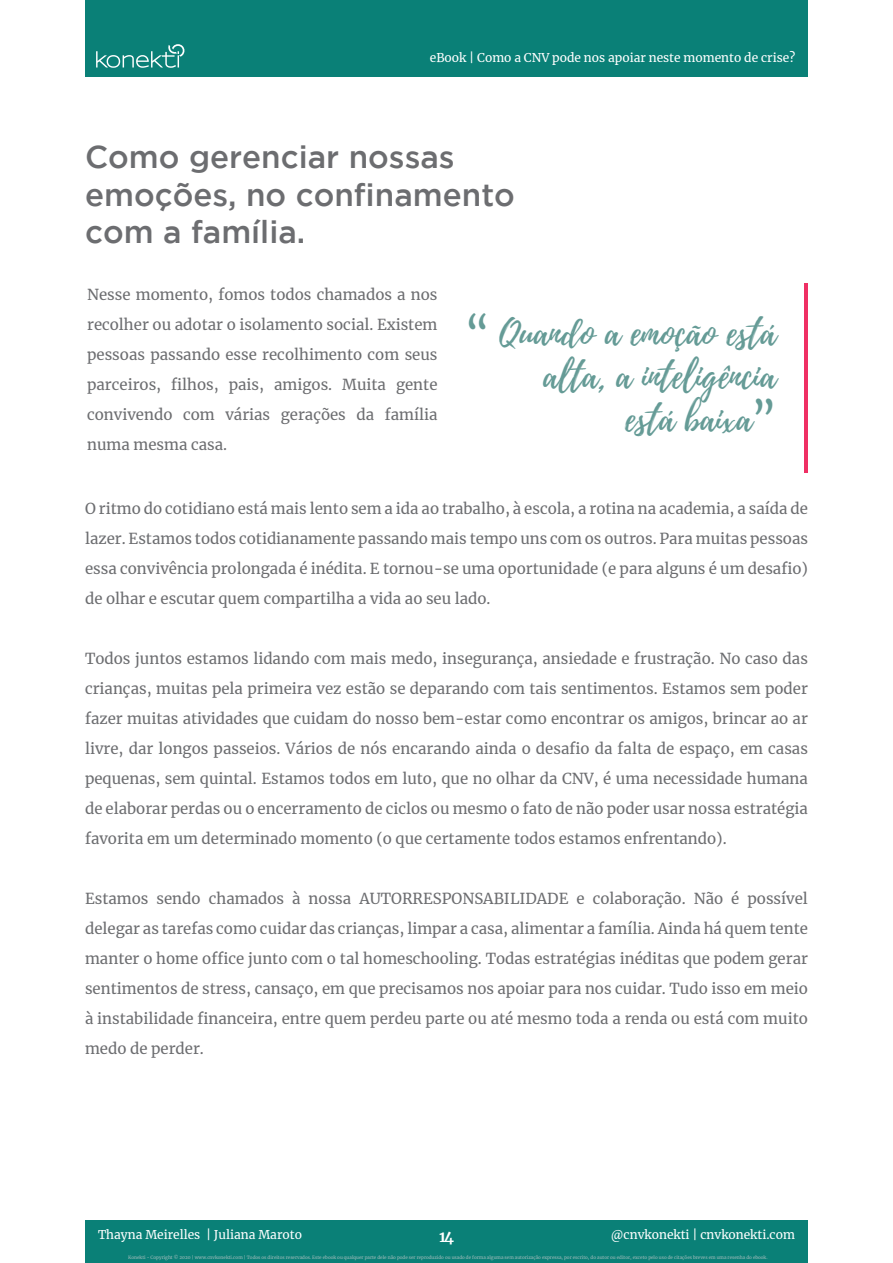
<style>
.page{position:relative;width:893px;height:1263px;background:#fff}
.page>*{position:absolute;margin:0;border:0;box-sizing:border-box;transform-origin:0 0}
.t1{font:36px "Playlist Script";color:#659b96}
.t2{font:500 31.5px/37.8px "Gotham";color:#6c6d70}
.t3{font:15px/30px "Merriweather";color:#6c6d70}
.t4{font:700 15px "Merriweather";color:#fff}
.t5{font:12px "Merriweather";color:#fff}
.t6{font:4.5px "Merriweather";color:#a3bdbc}
.s1{font-family:"Merriweather";font-weight:700}
</style>
<div class="page">
<div style="left:85px;top:1221px;width:723px;height:42px;background:#0a8077"></div>
<div style="left:85px;top:0;width:723px;height:76px;background:#0a8077"></div>
<svg style="left:96px;top:44px;width:89px;height:24px"></svg>
<hr style="left:805px;top:283px;width:3px;height:190px;background:#ef2f64">
<p class="t5" style="left:430px;top:50px;width:367px">eBook | Como a CNV pode nos apoiar neste momento de crise?</p>
<p class="t2" style="left:85px;top:137px;width:431px">Como gerenciar nossas emoções, no confinamento com a família.</p>
<p class="t3" style="left:87px;top:279px;width:352px;text-align:right">Nesse momento, fomos todos chamados a nos recolher ou adotar o isolamento social. Existem pessoas passando esse recolhimento com seus gente</p>
<p class="t3" style="left:171px;top:369px;width:49px">filhos,</p>
<p class="t3" style="left:87px;top:369px;width:76px">parceiros,</p>
<p class="t3" style="left:229px;top:369px;width:37px">pais,</p>
<p class="t3" style="left:274px;top:369px;width:60px">amigos.</p>
<p class="t3" style="left:342px;top:369px;width:45px">Muita</p>
<p class="t3" style="left:225px;top:399px;width:46px">várias</p>
<p class="t3" style="left:87px;top:399px;width:141px">convivendo<br>numa mesma casa.</p>
<p class="t3" style="left:183px;top:399px;width:33px">com</p>
<p class="t3" style="left:281px;top:399px;width:67px">gerações</p>
<p class="t3" style="left:356px;top:399px;width:19px">da</p>
<p class="t3" style="left:385px;top:399px;width:54px">família</p>
<p class="t1" style="left:465px;top:307px;width:312px"><span class="s1">“</span> Quando a emoção está</p>
<p class="t1" style="left:543px;top:350px;width:234px">alta a, inteligência</p>
<p class="t1" style="left:625px;top:393px;width:152px">está baixa<span class="s1">“</span></p>
<p class="t3" style="left:85px;top:493px;width:724px;text-align:justify">O ritmo do cotidiano está mais lento sem a ida ao trabalho à, escola a, rotina na academia a, saída de lazer. Estamos todos cotidianamente passando mais tempo uns com os outros. Para muitas pessoas essa convivência prolongada é inédita E. tornou-se uma oportunidade (e para alguns é um desafio( de olhar e escutar quem compartilha a vida ao seu lado.</p>
<p class="t3" style="left:85px;top:643px;width:724px;text-align:justify">Todos juntos estamos lidando com mais medo, insegurança, ansiedade e frustração. No caso das crianças, muitas pela primeira vez estão se deparando com tais sentimentos. Estamos sem poder fazer muitas atividades que cuidam do nosso bem-estar como encontrar os amigos, brincar ao ar livre, dar longos passeios. Vários de nós encarando ainda o desafio da falta de espaço, em casas pequenas, sem quintal. Estamos todos em luto, que no olhar da CNV é, uma necessidade humana de elaborar perdas ou o encerramento de ciclos ou mesmo o fato de não poder usar nossa estratégia favorita em um determinado momento (o que certamente todos estamos enfrentando .(</p>
<p class="t3" style="left:731px;top:883px;width:10px">é</p>
<p class="t3" style="left:747px;top:883px;width:62px">possível</p>
<p class="t3" style="left:292px;top:883px;width:10px">à</p>
<p class="t3" style="left:157px;top:883px;width:46px">sendo</p>
<p class="t3" style="left:209px;top:883px;width:77px">chamados</p>
<p class="t3" style="left:593px;top:883px;width:94px">colaboração.</p>
<p class="t3" style="left:694px;top:883px;width:31px">Não</p>
<p class="t3" style="left:359px;top:883px;width:211px">AUTORRESPONSABILIDADE</p>
<p class="t3" style="left:85px;top:883px;width:724px">Estamos<br>delegar as tarefas como cuidar das crianças, limpar a casa, alimentar a família. Ainda há quem tente manter o home office junto com o tal homeschooling. Todas estratégias inéditas que podem gerar sentimentos de stress, cansaço, em que precisamos nos apoiar para nos cuidar. Tudo isso em meio à instabilidade financeira, entre quem perdeu parte ou até mesmo toda a renda ou está com muito medo de perder.</p>
<p class="t3" style="left:309px;top:883px;width:44px">nossa</p>
<p class="t3" style="left:576px;top:883px;width:10px">e</p>
<p class="t5" style="left:206px;top:1226px;width:97px">| Juliana Maroto</p>
<p class="t5" style="left:611px;top:1226px;width:186px">@cnvkonekti | cnvkonekti.com</p>
<p class="t5" style="left:98px;top:1226px;width:104px">Thayna Meirelles</p>
<p class="t6" style="left:128px;top:1254px;width:641px">Konekti - Copyright © 2020 | www.cnvkonekti.com | Todos os direitos reservados. Este ebook ou qualquer parte dele não pode ser reproduzido ou usado de forma alguma sem autorização expressa, por escrito, do autor ou editor, exceto pelo uso de citações breves em uma resenha do ebook.</p>
<p class="t4" style="left:439px;top:1226px;width:16px">14</p>
</div>
